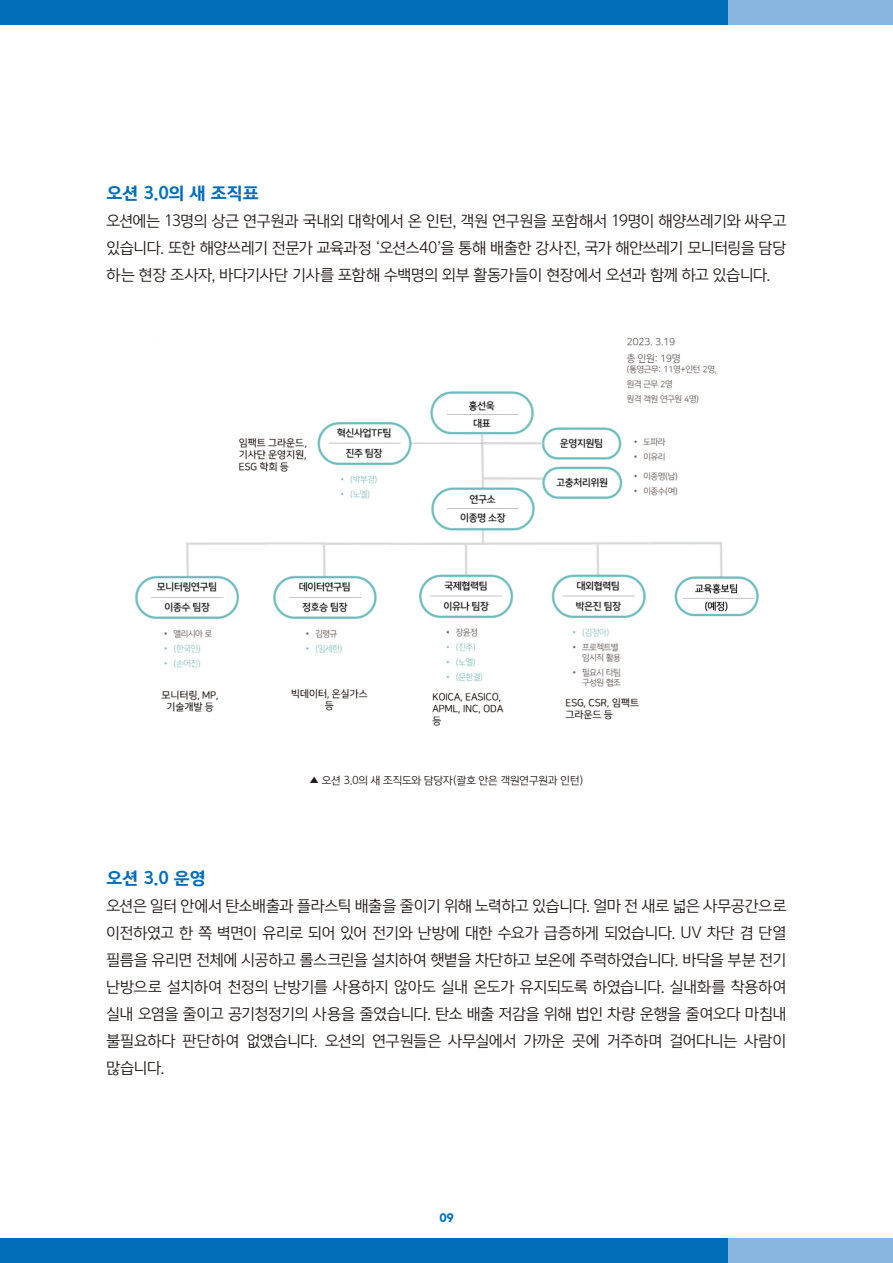
<style>
.page{position:relative;width:893px;height:1263px;background:#fff}
.page>*{position:absolute;margin:0;border:0;box-sizing:border-box;transform-origin:0 0}
.t1{font:16.5px "Yoon Gothic Pro 785";color:#006db9}
.t2{font:15px/27px "Yoon Gothic Pro 745";letter-spacing:-.005em;color:#221815;text-align:justify}
.t3{font:10.5px "Yoon Gothic Pro 745";letter-spacing:-.01em;color:#221815}
.t4{font:700 10.5px "Gmarket Sans";color:#006db9}
</style>
<div class="page">
<div style="left:329px;top:1238px;width:564px;height:25px;background:#89b5e1"></div>
<div style="left:0;top:1238px;width:728px;height:25px;background:#006db9"></div>
<div style="left:329px;top:0;width:564px;height:25px;background:#89b5e1"></div>
<div style="left:0;top:0;width:728px;height:25px;background:#006db9"></div>
<img style="left:135px;top:337px;width:624px;height:389px">
<p class="t1" style="left:107px;top:181px;width:154px">오션 3.0의 새 조직표</p>
<p class="t2" style="left:107px;top:207px;width:681px">오션에는 13명의 상근 연구원과 국내외 대학에서 온 인턴, 객원 연구원을 포함해서 19명이 해양쓰레기와 싸우고 있습니다. 또한 해양쓰레기 전문가 교육과정 ‘오션스40’을 통해 배출한 강사진, 국가 해안쓰레기 모니터링을 담당 하는 현장 조사자, 바다기사단 기사를 포함해 수백명의 외부 활동가들이 현장에서 오션과 함께 하고 있습니다.</p>
<p class="t3" style="left:309px;top:774px;width:276px">▲ 오션 3.0의 새 조직도와 담당자(괄호 안은 객원연구원과 인턴)</p>
<p class="t1" style="left:107px;top:866px;width:101px">오션 3.0 운영</p>
<p class="t2" style="left:107px;top:892px;width:681px">오션은 일터 안에서 탄소배출과 플라스틱 배출을 줄이기 위해 노력하고 있습니다. 얼마 전 새로 넓은 사무공간으로 이전하였고 한 쪽 벽면이 유리로 되어 있어 전기와 난방에 대한 수요가 급증하게 되었습니다. UV 차단 겸 단열 필름을 유리면 전체에 시공하고 롤스크린을 설치하여 햇볕을 차단하고 보온에 주력하였습니다. 바닥을 부분 전기 난방으로 설치하여 천정의 난방기를 사용하지 않아도 실내 온도가 유지되도록 하였습니다. 실내화를 착용하여 실내 오염을 줄이고 공기청정기의 사용을 줄였습니다. 탄소 배출 저감을 위해 법인 차량 운행을 줄여오다 마침내 불필요하다 판단하여 없앴습니다. 오션의 연구원들은 사무실에서 가까운 곳에 거주하며 걸어다니는 사람이 많습니다.</p>
<p class="t4" style="left:439px;top:1212px;width:16px">09</p>
</div>
